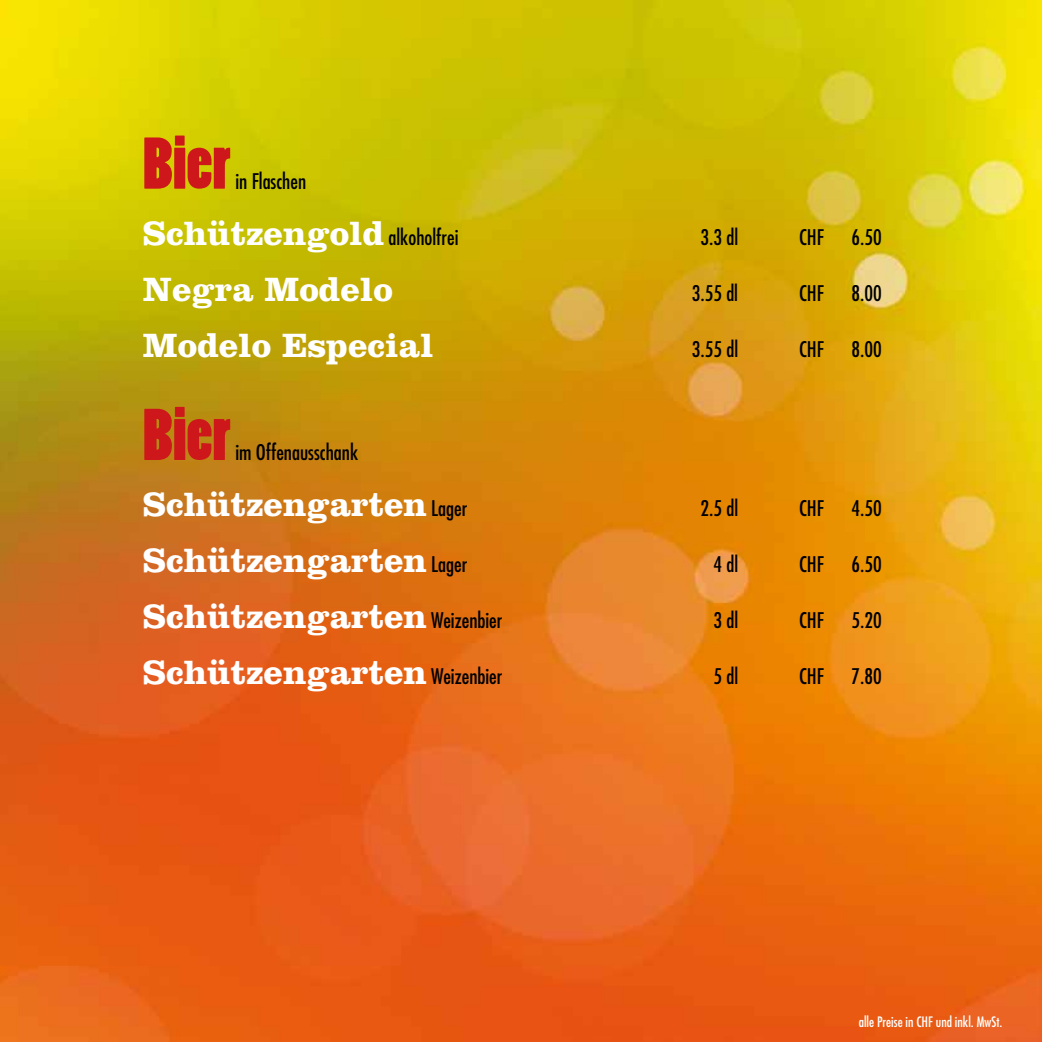
<style>
.page{position:relative;width:1042px;height:1042px;background:#fff}
.page>*{position:absolute;margin:0;border:0;box-sizing:border-box;transform-origin:0 0}
.t1{font:68.25px "Poplar Std";color:#cd171a}
.t2{font:700 35px "Clarendon LT Std";color:#fff}
.t3{font:condensed 21px "Futura Std";color:#000}
.t4{font:condensed 14px "Futura Std";color:#fff}
.s1{font-family:"Futura Std";font-weight:400;font-stretch:condensed;font-size:21px;color:#000}
</style>
<div class="page">
<img style="left:0;top:0;width:1042px;height:1042px">
<h1 class="t1" style="left:143px;top:126px;width:90px">Bier</h1>
<p class="t3" style="left:235px;top:168px;width:72px">in Flaschen</p>
<p class="t2" style="left:143px;top:212px;width:317px">Schützengold <span class="s1">alkoholfrei</span></p>
<p class="t3" style="left:700px;top:224px;width:39px">3.3 dl</p>
<p class="t3" style="left:799px;top:224px;width:26px">CHF</p>
<p class="t3" style="left:851px;top:224px;width:32px">6.50</p>
<p class="t2" style="left:143px;top:268px;width:251px">Negra Modelo</p>
<p class="t3" style="left:692px;top:280px;width:48px">3.55 dl</p>
<p class="t3" style="left:799px;top:280px;width:26px">CHF</p>
<p class="t3" style="left:851px;top:280px;width:32px">8.00</p>
<p class="t2" style="left:143px;top:324px;width:292px">Modelo Especial</p>
<p class="t3" style="left:692px;top:336px;width:48px">3.55 dl</p>
<p class="t3" style="left:799px;top:336px;width:26px">CHF</p>
<p class="t3" style="left:851px;top:336px;width:32px">8.00</p>
<h1 class="t1" style="left:143px;top:397px;width:90px">Bier</h1>
<p class="t3" style="left:235px;top:440px;width:124px">im Offenausschank</p>
<p class="t2" style="left:143px;top:483px;width:326px">Schützengarten <span class="s1">Lager</span></p>
<p class="t3" style="left:700px;top:496px;width:39px">2.5 dl</p>
<p class="t3" style="left:799px;top:496px;width:26px">CHF</p>
<p class="t3" style="left:851px;top:496px;width:32px">4.50</p>
<p class="t2" style="left:143px;top:539px;width:326px">Schützengarten <span class="s1">Lager</span></p>
<p class="t3" style="left:713px;top:552px;width:26px">4 dl</p>
<p class="t3" style="left:799px;top:552px;width:26px">CHF</p>
<p class="t3" style="left:851px;top:552px;width:32px">6.50</p>
<p class="t2" style="left:143px;top:595px;width:361px">Schützengarten <span class="s1">Weizenbier</span></p>
<p class="t3" style="left:713px;top:608px;width:26px">3 dl</p>
<p class="t3" style="left:799px;top:608px;width:26px">CHF</p>
<p class="t3" style="left:851px;top:608px;width:32px">5.20</p>
<p class="t2" style="left:143px;top:651px;width:361px">Schützengarten <span class="s1">Weizenbier</span></p>
<p class="t3" style="left:713px;top:664px;width:26px">5 dl</p>
<p class="t3" style="left:799px;top:664px;width:26px">CHF</p>
<p class="t3" style="left:851px;top:664px;width:32px">7.80</p>
<p class="t4" style="left:859px;top:1013px;width:145px">alle Preise in CHF und inkl. MwSt.</p>
</div>
